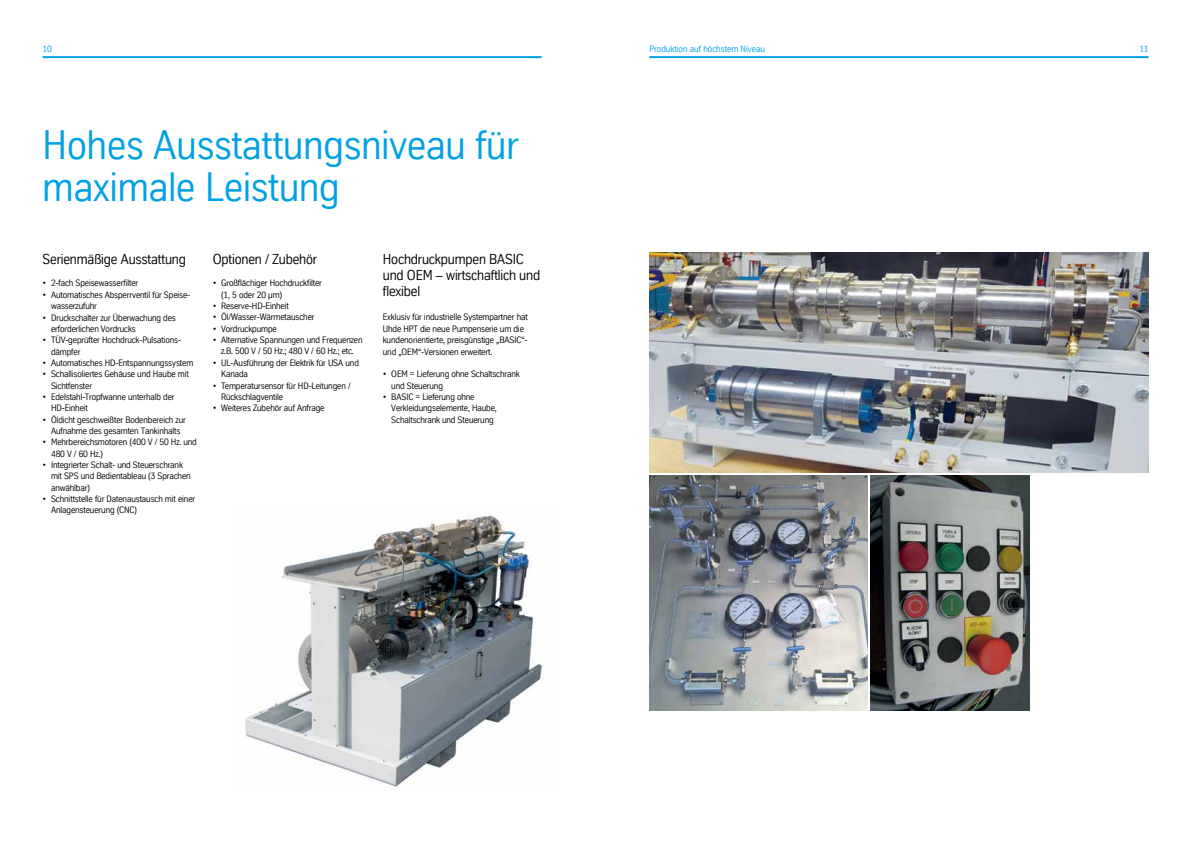
<style>
.page{position:relative;width:1191px;height:842px;background:#fff}
.page>*{position:absolute;margin:0;border:0;box-sizing:border-box;transform-origin:0 0}
.t1{font:40px/42px "TK Type";color:#00a1e4}
.t2{font:14px/16px "TK Type";letter-spacing:-.01em;color:#000}
.t3{font:9px/11.3px "TK Type";letter-spacing:-.01em;color:#000}
.t4{font:9px "TK Type";color:#00a1e4}
</style>
<div class="page">
<hr style="left:43px;top:56px;width:498px;height:2px;background:#00a1e4">
<hr style="left:649px;top:56px;width:499px;height:2px;background:#00a1e4">
<img style="left:245px;top:515px;width:299px;height:272px">
<img style="left:649px;top:476px;width:218px;height:235px">
<img style="left:870px;top:476px;width:159px;height:235px">
<img style="left:649px;top:252px;width:499px;height:221px">
<p class="t4" style="left:649px;top:44px;width:117px">Produktion auf höchstem Niveau</p>
<p class="t4" style="left:43px;top:44px;width:11px">10</p>
<p class="t4" style="left:1139px;top:44px;width:11px">11</p>
<h1 class="t1" style="left:43px;top:125px;width:477px">Hohes Ausstattungsniveau für maximale Leistung</h1>
<h2 class="t2" style="left:43px;top:251px;width:145px">Serienmäßige Ausstattung</h2>
<p class="t3" style="left:43px;top:278px;width:97px">• 2-fach Speisewasserfilter</p>
<p class="t3" style="left:51px;top:289px;width:141px;text-indent:-9px">• Automatisches Absperrventil für Speise&shy;wasserzufuhr</p>
<p class="t3" style="left:51px;top:312px;width:126px;text-indent:-9px">• Druckschalter zur Überwachung des erforderlichen Vordrucks</p>
<p class="t3" style="left:51px;top:334px;width:131px;text-indent:-9px">• TÜV-geprüfter Hochdruck-Pulsations&shy;dämpfer</p>
<p class="t3" style="left:43px;top:357px;width:152px">• Automatisches HD-Entspannungssystem</p>
<p class="t3" style="left:51px;top:369px;width:139px;text-indent:-9px">• Schallisoliertes Gehäuse und Haube mit<br>Sichtfenster</p>
<p class="t3" style="left:51px;top:391px;width:125px;text-indent:-9px">• Edelstahl-Tropfwanne unterhalb der<br>HD-Einheit</p>
<p class="t3" style="left:43px;top:414px;width:145px;text-align:center">• Öldicht geschweißter Bodenbereich zur<br>Aufnahme des gesamten Tankinhalts</p>
<p class="t3" style="left:51px;top:437px;width:147px;text-indent:-9px">• Mehrbereichsmotoren (400 V / 50 Hz. und<br>480 V / 60 Hz.)</p>
<p class="t3" style="left:51px;top:459px;width:141px;text-indent:-9px">• Integrierter Schalt- und Steuerschrank mit SPS und Bedientableau (3 Sprachen anwählbar)</p>
<p class="t3" style="left:51px;top:493px;width:146px;text-indent:-9px">• Schnittstelle für Datenaustausch mit einer<br>Anlagensteuerung (CNC)</p>
<h2 class="t2" style="left:213px;top:251px;width:106px">Optionen / Zubehör</h2>
<p class="t3" style="left:221px;top:278px;width:102px;text-indent:-9px">• Großflächiger Hochdruckfilter (1, 5 oder 20 µm)</p>
<p class="t3" style="left:213px;top:300px;width:78px">• Reserve-HD-Einheit</p>
<p class="t3" style="left:213px;top:312px;width:103px">• Öl/Wasser-Wärmetauscher</p>
<p class="t3" style="left:213px;top:323px;width:66px">• Vordruckpumpe</p>
<p class="t3" style="left:213px;top:334px;width:151px;text-align:center">• Alternative Spannungen und Frequenzen z.B. 500 V / 50 Hz.; 480 V / 60 Hz.; etc.</p>
<p class="t3" style="left:221px;top:357px;width:139px;text-indent:-9px">• UL-Ausführung der Elektrik für USA und<br>Kanada</p>
<p class="t3" style="left:221px;top:380px;width:131px;text-indent:-9px">• Temperatursensor für HD-Leitungen /<br>Rückschlagventile</p>
<p class="t3" style="left:213px;top:402px;width:113px">• Weiteres Zubehör auf Anfrage</p>
<h2 class="t2" style="left:383px;top:251px;width:159px">Hochdruckpumpen BASIC und OEM – wirtschaftlich und flexibel</h2>
<p class="t3" style="left:383px;top:312px;width:146px">Exklusiv für industrielle Systempartner hat Uhde HPT die neue Pumpenserie um die kundenorientierte, preisgünstige „BASIC“- und „OEM“-Versionen erweitert.</p>
<p class="t3" style="left:391px;top:368px;width:130px;text-indent:-9px">• OEM = Lieferung ohne Schaltschrank und Steuerung</p>
<p class="t3" style="left:391px;top:391px;width:107px;text-indent:-9px">• BASIC = Lieferung ohne<br>Verkleidungselemente, Haube,<br>Schaltschrank und Steuerung</p>
</div>
